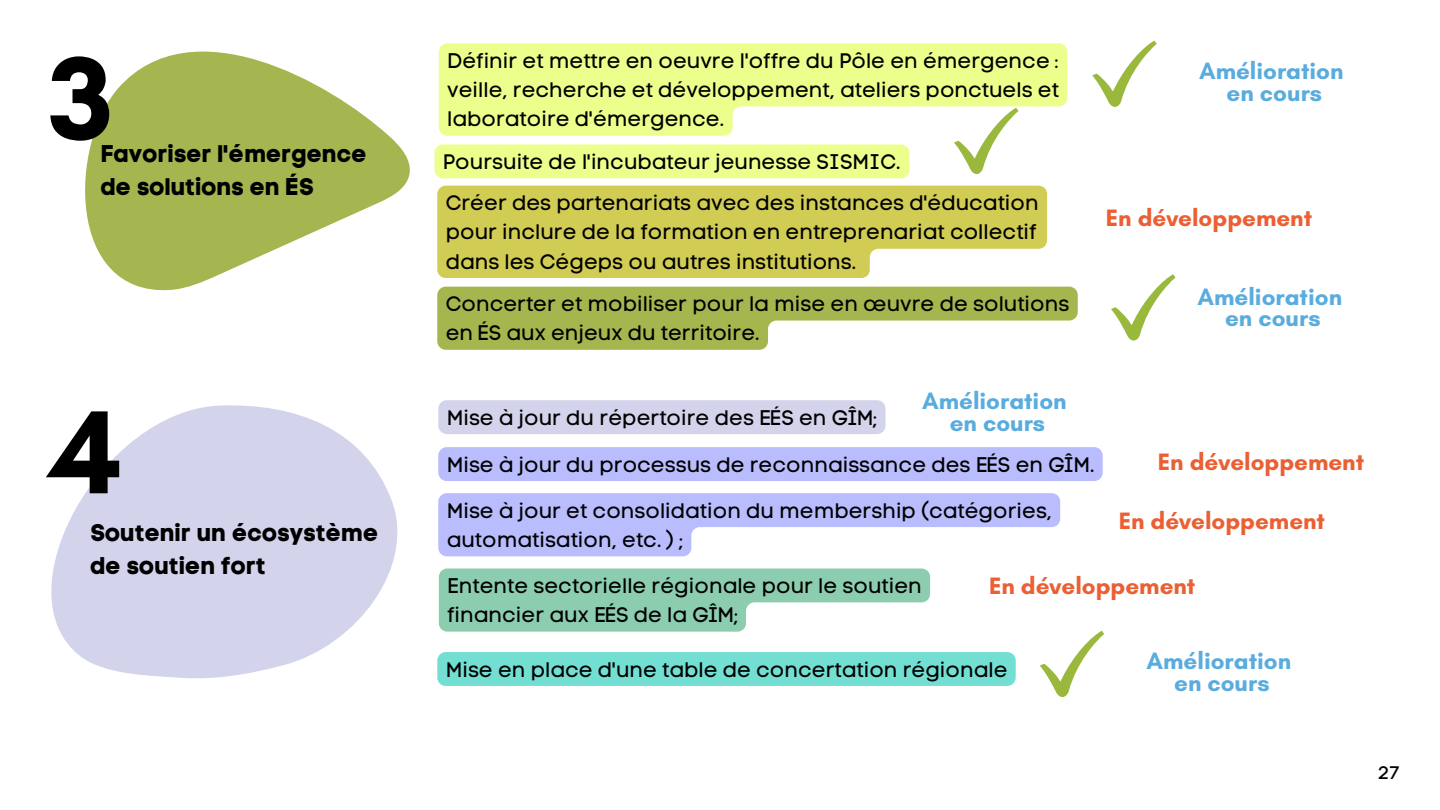
<style>
.page{position:relative;width:1440px;height:810px;background:#fff}
.page>*{position:absolute;margin:0;border:0;box-sizing:border-box;transform-origin:0 0}
.t1{font:700 120.5px "Glacial Indifference";color:#000}
.t2{font:700 24.2px "Glacial Indifference";color:#59acdd}
.t3{font:700 24.2px "Glacial Indifference";color:#eb5f33}
.t4{font:24px/33px "Code Pro Bold LC";color:#000}
.t5{font:21px/29.2px "Code Pro Normal LC";color:#000}
.t6{font:18px "Code Pro Normal LC";color:#000}
</style>
<div class="page">
<svg style="left:85px;top:51px;width:325px;height:238px;fill:#a5b650"></svg>
<svg style="left:51px;top:289px;width:417px;height:390px"></svg>
<svg style="left:437px;top:287px;width:641px;height:63px"></svg>
<svg style="left:439px;top:43px;width:628px;height:93px;background:#eefe9d"></svg>
<svg style="left:437px;top:186px;width:610px;height:92px;background:#d5d063"></svg>
<div style="left:438px;top:400px;width:448px;height:34px;background:#d3d4eb"></div>
<div style="left:438px;top:447px;width:665px;height:34px;background:#b9bcfd"></div>
<svg style="left:439px;top:569px;width:491px;height:63px"></svg>
<div style="left:437px;top:652px;width:579px;height:34px;background:#72dfd2"></div>
<div style="left:434px;top:144px;width:475px;height:34px;background:#ecff8d"></div>
<svg style="left:1092px;top:41px;width:65px;height:66px"></svg>
<svg style="left:954px;top:108px;width:64px;height:66px"></svg>
<svg style="left:1111px;top:274px;width:64px;height:67px"></svg>
<svg style="left:438px;top:493px;width:622px;height:63px"></svg>
<svg style="left:1040px;top:631px;width:64px;height:66px"></svg>
<p class="t1" style="left:49px;top:25px;width:66px">3</p>
<p class="t4" style="left:101px;top:137px;width:268px">Favoriser l'émergence de solutions en ÉS</p>
<p class="t1" style="left:49px;top:379px;width:74px">4</p>
<p class="t4" style="left:90px;top:516px;width:290px">Soutenir un écosystème de soutien fort</p>
<p class="t5" style="left:447px;top:46px;width:613px;text-align:justify">Définir et mettre en oeuvre l'offre du Pôle en émergence : veille, recherche et développement, ateliers ponctuels et laboratoire d'émergence.</p>
<p class="t5" style="left:443px;top:147px;width:459px">Poursuite de l'incubateur jeunesse SISMIC.</p>
<p class="t5" style="left:446px;top:188px;width:595px;text-align:justify">Créer des partenariats avec des instances d'éducation pour inclure de la formation en entreprenariat collectif dans les Cégeps ou autres institutions.</p>
<p class="t5" style="left:446px;top:289px;width:625px">Concerter et mobiliser pour la mise en œuvre de solutions en ÉS aux enjeux du territoire.</p>
<p class="t2" style="left:1199px;top:56px;width:146px">Amélioration</p>
<p class="t2" style="left:1227px;top:78px;width:97px">en cours</p>
<p class="t3" style="left:1106px;top:203px;width:208px">En développement</p>
<p class="t2" style="left:1198px;top:282px;width:146px">Amélioration</p>
<p class="t2" style="left:1225px;top:303px;width:97px">en cours</p>
<p class="t2" style="left:922px;top:386px;width:146px">Amélioration</p>
<p class="t2" style="left:950px;top:408px;width:97px">en cours</p>
<p class="t5" style="left:447px;top:403px;width:432px">Mise à jour du répertoire des EÉS en GÎM;</p>
<p class="t5" style="left:447px;top:450px;width:649px">Mise à jour du processus de reconnaissance des EÉS en GÎM.</p>
<p class="t5" style="left:447px;top:496px;width:607px">Mise à jour et consolidation du membership (catégories, automatisation, etc. ) ;</p>
<p class="t3" style="left:1158px;top:447px;width:208px">En développement</p>
<p class="t3" style="left:1119px;top:506px;width:208px">En développement</p>
<p class="t3" style="left:989px;top:571px;width:208px">En développement</p>
<p class="t5" style="left:447px;top:571px;width:476px">Entente sectorielle régionale pour le soutien financier aux EÉS de la GÎM;</p>
<p class="t5" style="left:446px;top:655px;width:563px">Mise en place d'une table de concertation régionale</p>
<p class="t2" style="left:1147px;top:646px;width:146px">Amélioration</p>
<p class="t2" style="left:1174px;top:668px;width:97px">en cours</p>
<p class="t6" style="left:1378px;top:762px;width:23px">27</p>
</div>
